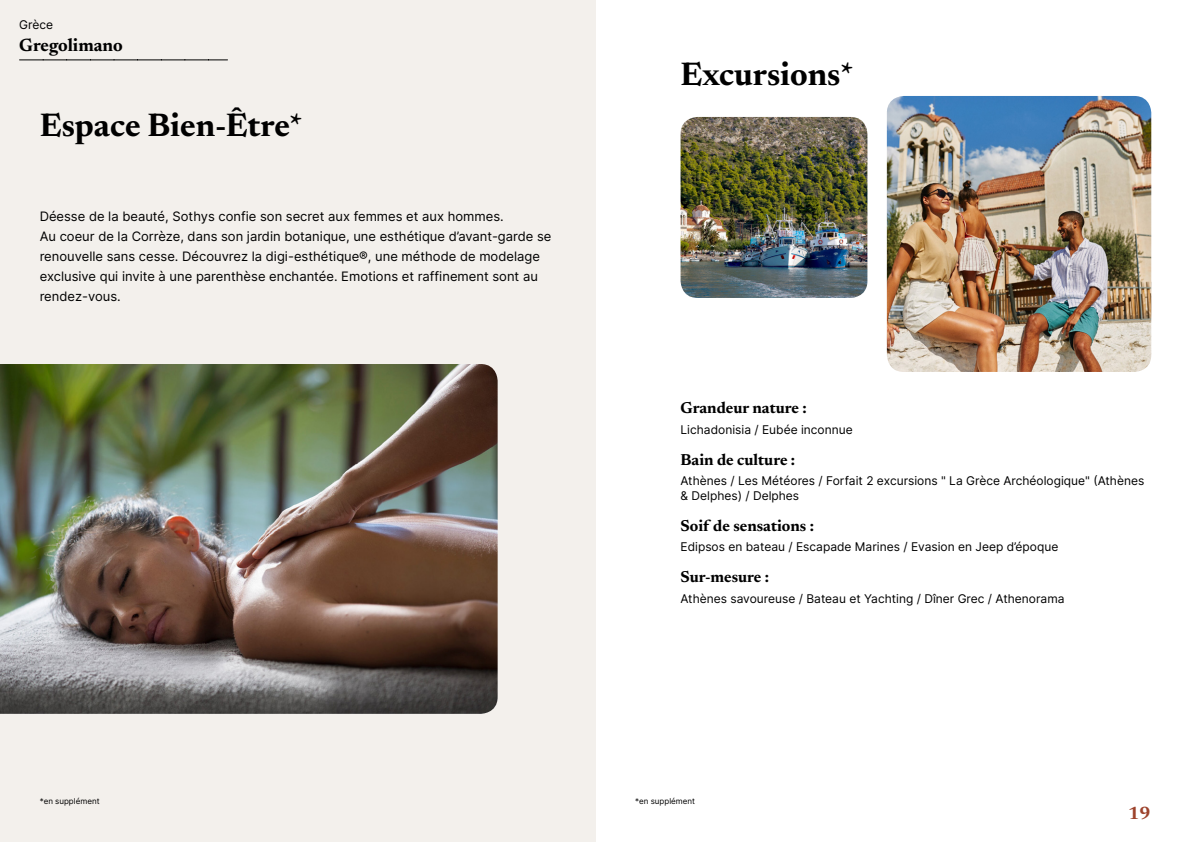
<style>
.page{position:relative;width:1191px;height:842px;background:#fff}
.page>*{position:absolute;margin:0;border:0;box-sizing:border-box;transform-origin:0 0}
.t1{font:700 33px "Newsreader 24 pt";color:#000}
.t2{font:700 18px "Newsreader 24 pt";color:#000}
.t3{font:700 18px "Newsreader 24 pt";color:#9d432c}
.t4{font:700 16px "Newsreader 24 pt";color:#000}
.t5{font:13px/20px "Inter";color:#000}
.t6{font:12px/15px "Inter";color:#000}
.t7{font:8px "Inter";color:#000}
</style>
<div class="page">
<div style="left:0;top:0;width:595px;height:842px;background:#f3f0ec"></div>
<img style="left:0;top:364px;width:497px;height:350px">
<img style="left:680px;top:117px;width:187px;height:181px">
<img style="left:887px;top:96px;width:264px;height:276px">
<svg style="left:20px;top:60px;width:207px;height:1px"></svg>
<p class="t6" style="left:19px;top:16px;width:35px">Grèce</p>
<h2 class="t2" style="left:19px;top:32px;width:105px">Gregolimano</h2>
<h1 class="t1" style="left:40px;top:101px;width:265px">Espace Bien-Être*</h1>
<p class="t5" style="left:40px;top:206px;width:513px">Déesse de la beauté, Sothys confie son secret aux femmes et aux hommes.<br>Au coeur de la Corrèze, dans son jardin botanique, une esthétique d’avant-garde se renouvelle sans cesse. Découvrez la digi-esthétique®, une méthode de modelage exclusive qui invite à une parenthèse enchantée. Emotions et raffinement sont au rendez-vous.</p>
<p class="t7" style="left:40px;top:795px;width:61px">*en supplément</p>
<h1 class="t1" style="left:680px;top:50px;width:175px">Excursions*</h1>
<p class="t4" style="left:680px;top:397px;width:128px">Grandeur nature :</p>
<p class="t6" style="left:680px;top:422px;width:174px">Lichadonisia / Eubée inconnue</p>
<p class="t4" style="left:680px;top:448px;width:116px">Bain de culture :</p>
<p class="t6" style="left:680px;top:473px;width:465px">Athènes / Les Météores / Forfait 2 excursions " La Grèce Archéologique" (Athènes &amp; Delphes) / Delphes</p>
<p class="t4" style="left:680px;top:514px;width:135px">Soif de sensations :</p>
<p class="t6" style="left:680px;top:539px;width:379px">Edipsos en bateau / Escapade Marines / Evasion en Jeep d’époque</p>
<p class="t4" style="left:680px;top:565px;width:90px">Sur-mesure :</p>
<p class="t6" style="left:680px;top:590px;width:385px">Athènes savoureuse / Bateau et Yachting / Dîner Grec / Athenorama</p>
<p class="t7" style="left:635px;top:795px;width:61px">*en supplément</p>
<h2 class="t3" style="left:1128px;top:800px;width:24px">19</h2>
</div>
